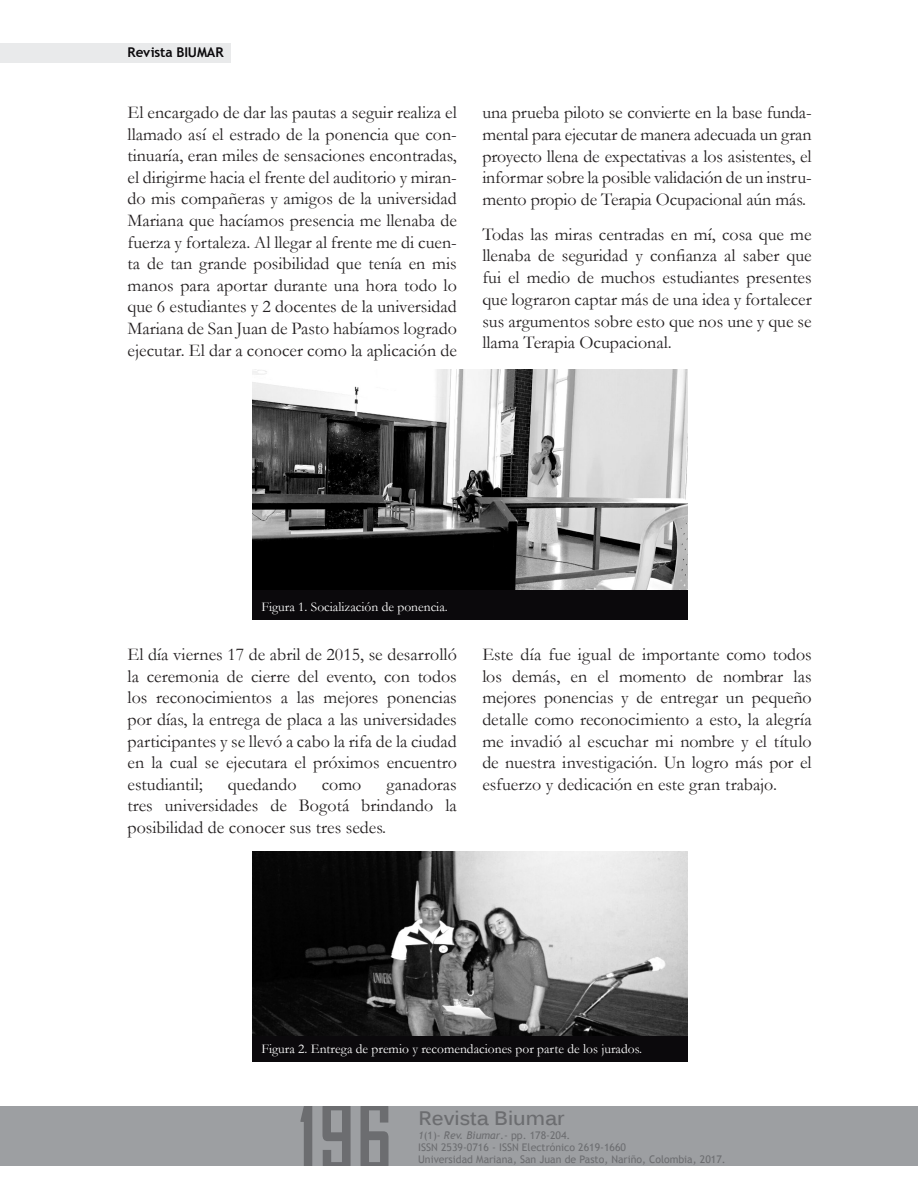
<style>
.page{position:relative;width:918px;height:1188px;background:#fff}
.page>*{position:absolute;margin:0;border:0;box-sizing:border-box;transform-origin:0 0}
.t1{font:700 91.05px "Agency FB";color:#6c6d70;scale:.83 1}
.t2{font:700 19.5px "Kalinga";color:#6c6d70}
.Contenido_BIUMAR{font:18px/21.6px "Garamond";color:#231f20;text-align:justify}
.Contenido_BIUMAR-2{font:13.5px "Garamond";color:#fff}
.t3{font:700 13.5px "Trebuchet MS";letter-spacing:-.01em;color:#0b090c}
.t4{font:10.5px/12px "Trebuchet MS";color:#6c6d70}
.s1{font-style:italic}
</style>
<div class="page">
<div style="left:0;top:43px;width:230px;height:20px;background:#e9eaeb"></div>
<div style="left:0;top:1106px;width:918px;height:60px;background:#9d9fa2"></div>
<img style="left:252px;top:852px;width:435px;height:184px">
<div style="left:252px;top:1036px;width:435px;height:25px;background:#0b090c"></div>
<img style="left:252px;top:370px;width:435px;height:220px">
<div style="left:252px;top:590px;width:435px;height:29px;background:#0b090c"></div>
<p class="t3" style="left:128px;top:43px;width:98px">Revista BIUMAR</p>
<p class="Contenido_BIUMAR" style="left:128px;top:101px;width:331px">El encargado de dar las pautas a seguir realiza el llamado así el estrado de la ponencia que con&shy;tinuaría, eran miles de sensaciones encontradas, el dirigirme hacia el frente del auditorio y miran&shy;do mis compañeras y amigos de la universidad Mariana que hacíamos presencia me llenaba de fuerza y fortaleza. Al llegar al frente me di cuen&shy;ta de tan grande posibilidad que tenía en mis manos para aportar durante una hora todo lo que 6 estudiantes y 2 docentes de la universidad Mariana de San Juan de Pasto habíamos logrado ejecutar. El dar a conocer como la aplicación de</p>
<p class="Contenido_BIUMAR" style="left:482px;top:101px;width:331px">una prueba piloto se convierte en la base funda&shy;mental para ejecutar de manera adecuada un gran proyecto llena de expectativas a los asistentes, el informar sobre la posible validación de un instru&shy;mento propio de Terapia Ocupacional aún más.</p>
<p class="Contenido_BIUMAR" style="left:482px;top:223px;width:331px">Todas las miras centradas en mí, cosa que me llenaba de seguridad y confianza al saber que fui el medio de muchos estudiantes presentes que lograron captar más de una idea y fortalecer sus argumentos sobre esto que nos une y que se llama Terapia Ocupacional.</p>
<p class="Contenido_BIUMAR-2" style="left:262px;top:598px;width:188px">Figura 1. Socialización de ponencia.</p>
<p class="Contenido_BIUMAR" style="left:128px;top:643px;width:331px">El día viernes 17 de abril de 2015, se desarrolló la ceremonia de cierre del evento, con todos los reconocimientos a las mejores ponencias por días, la entrega de placa a las universidades participantes y se llevó a cabo la rifa de la ciudad en la cual se ejecutara el próximos encuentro estudiantil;</p>
<p class="Contenido_BIUMAR" style="left:128px;top:773px;width:331px;text-indent:259px">ganadoras tres universidades de Bogotá brindando la posibilidad de conocer sus tres sedes.</p>
<p class="Contenido_BIUMAR" style="left:228px;top:773px;width:70px">quedando</p>
<p class="Contenido_BIUMAR" style="left:322px;top:773px;width:41px">como</p>
<p class="Contenido_BIUMAR" style="left:482px;top:643px;width:331px">Este día fue igual de importante como todos los demás, en el momento de nombrar las mejores ponencias y de entregar un pequeño detalle como reconocimiento a esto, la alegría me invadió al escuchar mi nombre y el título de nuestra investigación. Un logro más por el esfuerzo y dedicación en este gran trabajo.</p>
<p class="Contenido_BIUMAR-2" style="left:262px;top:1039px;width:382px">Figura 2. Entrega de premio y recomendaciones por parte de los jurados.</p>
<h1 class="t1" style="left:298px;top:1080px;width:114px">196</h1>
<p class="t2" style="left:419px;top:1106px;width:148px">Revista Biumar</p>
<p class="t4" style="left:418px;top:1129px;width:309px"><span class="s1">1</span>(1)- <span class="s1">Rev. Biumar</span>.- pp. 178-204.<br>ISSN 2539-0716 - ISSN Electrónico 2619-1660<br>Universidad Mariana, San Juan de Pasto, Nariño, Colombia, 2017.</p>
</div>
